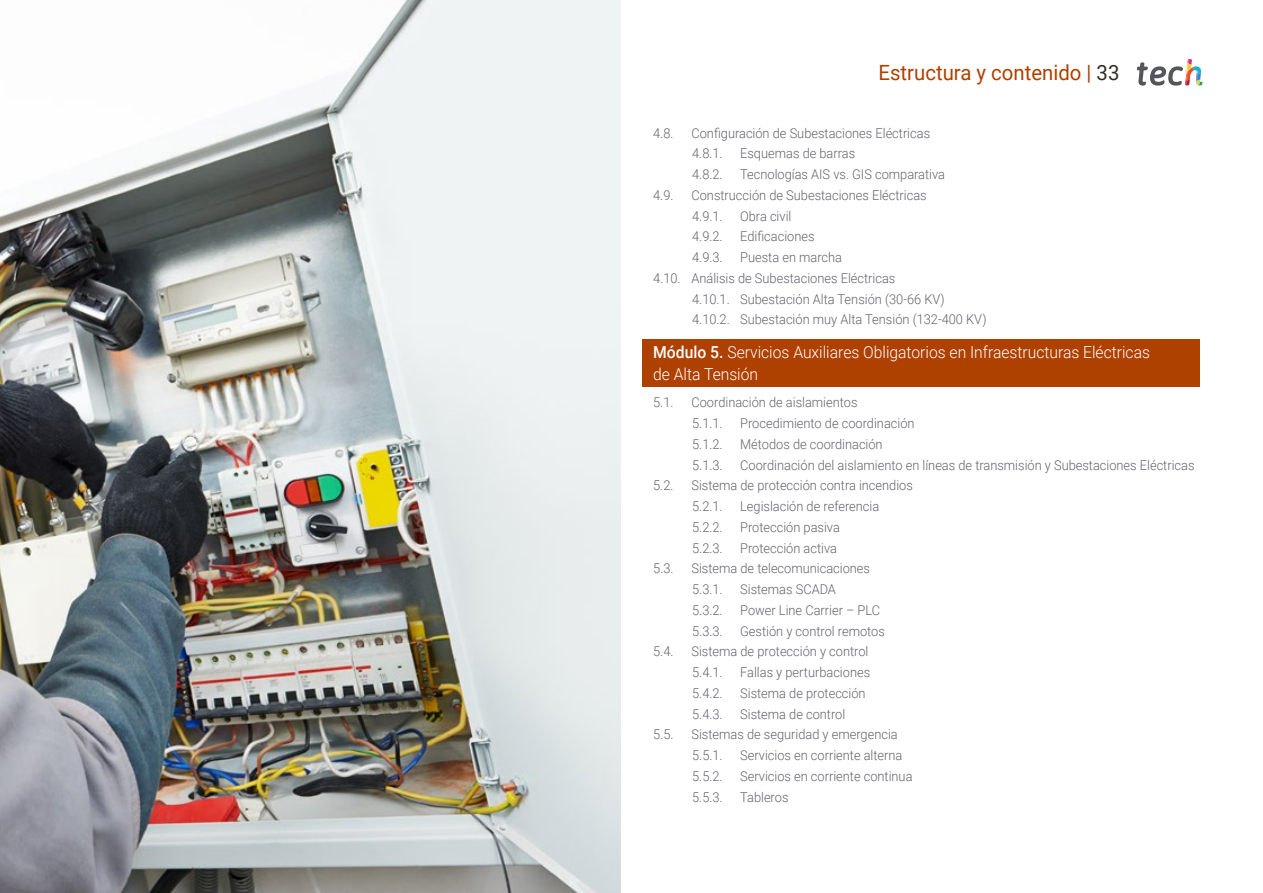
<style>
.page{position:relative;width:1263px;height:893px;background:#fff}
.page>*{position:absolute;margin:0;border:0;box-sizing:border-box;transform-origin:0 0}
.t1{font:21px "Roboto";color:#ae4000}
.t2{font:300 16.5px/22.5px "Roboto";color:#fff;scale:.95 1}
.t3{font:300 13.5px/20.7px "Roboto";color:#61646a;scale:.95 1}
.s1{color:#312e20}
.s2{font-weight:500}
</style>
<div class="page">
<div style="left:642px;top:339px;width:557px;height:47px;background:#ae4000"></div>
<img style="left:0;top:0;width:621px;height:893px">
<svg style="left:1137px;top:59px;width:65px;height:27px"></svg>
<h1 class="t1" style="left:878px;top:57px;width:242px">Estructura y contenido | <span class="s1">33</span></h1>
<p class="t3" style="left:653px;top:122px;width:23px">4.8.</p>
<p class="t3" style="left:691px;top:122px;width:253px">Configuración de Subestaciones Eléctricas<br>4.8.1.</p>
<p class="t3" style="left:740px;top:143px;width:123px">Esquemas de barras</p>
<p class="t3" style="left:692px;top:164px;width:34px">4.8.2.</p>
<p class="t3" style="left:740px;top:164px;width:217px">Tecnologías AIS vs. GIS comparativa</p>
<p class="t3" style="left:653px;top:184px;width:23px">4.9.</p>
<p class="t3" style="left:691px;top:184px;width:249px">Construcción de Subestaciones Eléctricas<br>4.9.1.</p>
<p class="t3" style="left:740px;top:205px;width:55px">Obra civil</p>
<p class="t3" style="left:692px;top:226px;width:34px">4.9.2.</p>
<p class="t3" style="left:740px;top:226px;width:80px">Edificaciones</p>
<p class="t3" style="left:692px;top:247px;width:34px">4.9.3.</p>
<p class="t3" style="left:740px;top:247px;width:109px">Puesta en marcha</p>
<p class="t3" style="left:653px;top:267px;width:256px">4.10. Análisis de Subestaciones Eléctricas</p>
<p class="t3" style="left:692px;top:288px;width:267px">4.10.1. Subestación Alta Tensión (30-66 KV)</p>
<p class="t3" style="left:692px;top:309px;width:311px">4.10.2. Subestación muy Alta Tensión (132-400 KV)</p>
<p class="t2" style="left:653px;top:340px;width:524px"><span class="s2">Módulo 5.</span> Servicios Auxiliares Obligatorios en Infraestructuras Eléctricas de Alta Tensión</p>
<p class="t3" style="left:653px;top:392px;width:23px">5.1.</p>
<p class="t3" style="left:691px;top:392px;width:176px">Coordinación de aislamientos<br>5.1.1.</p>
<p class="t3" style="left:740px;top:412px;width:185px">Procedimiento de coordinación</p>
<p class="t3" style="left:692px;top:433px;width:34px">5.1.2.</p>
<p class="t3" style="left:740px;top:433px;width:151px">Métodos de coordinación</p>
<p class="t3" style="left:692px;top:454px;width:34px">5.1.3.</p>
<p class="t3" style="left:740px;top:454px;width:480px">Coordinación del aislamiento en líneas de transmisión y Subestaciones Eléctricas</p>
<p class="t3" style="left:653px;top:475px;width:23px">5.2.</p>
<p class="t3" style="left:691px;top:475px;width:235px">Sistema de protección contra incendios<br>5.2.1.</p>
<p class="t3" style="left:740px;top:495px;width:148px">Legislación de referencia</p>
<p class="t3" style="left:692px;top:516px;width:34px">5.2.2.</p>
<p class="t3" style="left:740px;top:516px;width:106px">Protección pasiva</p>
<p class="t3" style="left:692px;top:537px;width:34px">5.2.3.</p>
<p class="t3" style="left:740px;top:537px;width:103px">Protección activa</p>
<p class="t3" style="left:653px;top:558px;width:23px">5.3.</p>
<p class="t3" style="left:691px;top:558px;width:190px">Sistema de telecomunicaciones<br>5.3.1.</p>
<p class="t3" style="left:740px;top:578px;width:102px">Sistemas SCADA</p>
<p class="t3" style="left:692px;top:599px;width:34px">5.3.2.</p>
<p class="t3" style="left:740px;top:599px;width:149px">Power Line Carrier – PLC</p>
<p class="t3" style="left:692px;top:620px;width:34px">5.3.3.</p>
<p class="t3" style="left:740px;top:620px;width:154px">Gestión y control remotos</p>
<p class="t3" style="left:653px;top:641px;width:23px">5.4.</p>
<p class="t3" style="left:691px;top:641px;width:188px">Sistema de protección y control<br>5.4.1.</p>
<p class="t3" style="left:740px;top:661px;width:138px">Fallas y perturbaciones</p>
<p class="t3" style="left:692px;top:682px;width:34px">5.4.2.</p>
<p class="t3" style="left:740px;top:682px;width:134px">Sistema de protección</p>
<p class="t3" style="left:692px;top:703px;width:34px">5.4.3.</p>
<p class="t3" style="left:740px;top:703px;width:112px">Sistema de control</p>
<p class="t3" style="left:653px;top:724px;width:23px">5.5.</p>
<p class="t3" style="left:691px;top:724px;width:219px">Sistemas de seguridad y emergencia<br>5.5.1.</p>
<p class="t3" style="left:740px;top:744px;width:172px">Servicios en corriente alterna</p>
<p class="t3" style="left:692px;top:765px;width:34px">5.5.2.</p>
<p class="t3" style="left:740px;top:765px;width:183px">Servicios en corriente continua</p>
<p class="t3" style="left:692px;top:786px;width:34px">5.5.3.</p>
<p class="t3" style="left:740px;top:786px;width:52px">Tableros</p>
</div>
